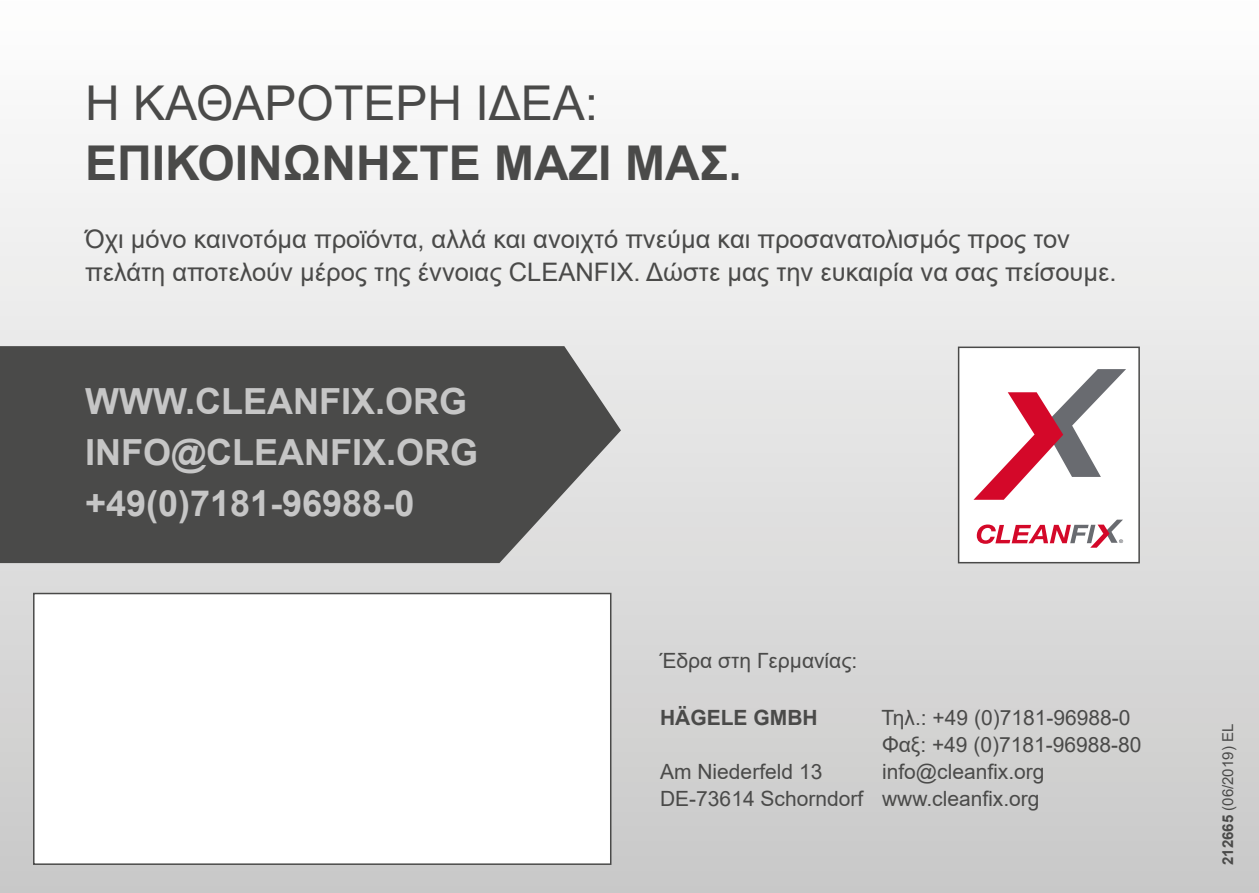
<style>
.page{position:relative;width:1259px;height:893px;background:#fff}
.page>*{position:absolute;margin:0;border:0;box-sizing:border-box;transform-origin:0 0}
.t1{font:700 48px "Arial";color:#4a4a49}
.t2{font:48px "Arial";color:#4a4a49}
.t3{font:700 36px/51px "Arial";color:#c6c6c6}
.t4{font:25.5px/33px "Arial";color:#4a4a49}
.t5{font:21px/27px "Arial";color:#4a4a49}
.t6{font:700 21px "Arial";color:#4a4a49}
.t7{font:15px "Arial";color:#4a4a49}
.s1{font-weight:700}
</style>
<div class="page">
<div style="left:0;top:0;width:1259px;height:893px;background:linear-gradient(to bottom,#fefefe,#c9c9c8)"></div>
<svg style="left:0;top:346px;width:621px;height:217px;background:#555554"></svg>
<div style="left:958px;top:347px;width:182px;height:216px;background:#fff;border:2px solid #4a4a49"></div>
<svg style="left:976px;top:520px;width:147px;height:28px"></svg>
<svg style="left:973px;top:369px;width:153px;height:131px"></svg>
<div style="left:33px;top:593px;width:578px;height:272px;background:#fff;border:2px solid #4a4a49"></div>
<h1 class="t2" style="left:85px;top:70px;width:515px">Η ΚΑΘΑΡΟΤΕΡΗ ΙΔΕΑ:</h1>
<h1 class="t1" style="left:85px;top:129px;width:658px">ΕΠΙΚΟΙΝΩΝΗΣΤΕ ΜΑΖΙ ΜΑΣ.</h1>
<p class="t4" style="left:85px;top:223px;width:1033px">Όχι μόνο καινοτόμα προϊόντα, αλλά και ανοιχτό πνεύμα και προσανατολισμός προς τον πελάτη αποτελούν μέρος της έννοιας CLEANFIX. Δώστε μας την ευκαιρία να σας πείσουμε.</p>
<h2 class="t3" style="left:85px;top:376px;width:395px">WWW.CLEANFIX.ORG<br>INFO@CLEANFIX.ORG +49(0)7181-96988-0</h2>
<p class="t5" style="left:660px;top:647px;width:199px">Έδρα στη Γερμανίας:</p>
<p class="t6" style="left:660px;top:702px;width:159px">HÄGELE GMBH</p>
<p class="t5" style="left:881px;top:704px;width:261px">Τηλ.: +49 (0)7181-96988-0<br>Φαξ: +49 (0)7181-96988-80</p>
<p class="t5" style="left:660px;top:758px;width:164px">Am Niederfeld 13</p>
<p class="t5" style="left:660px;top:758px;width:386px;text-align:right">info@cleanfix.org<br>DE-73614 Schorndorf www.cleanfix.org</p>
<p class="t7" style="left:1217px;top:865px;width:142px;rotate:-90deg"><span class="s1">212665</span> (06/2019) EL</p>
</div>
